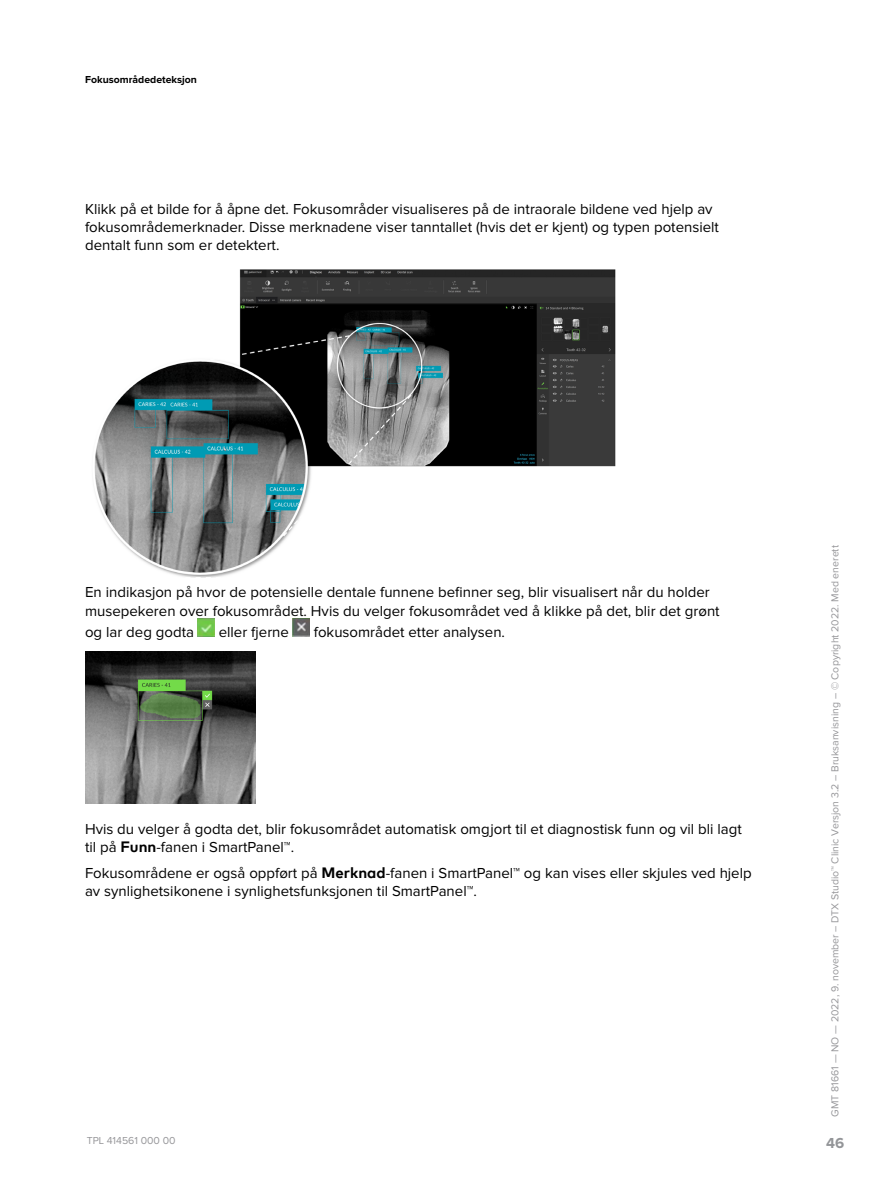
<style>
.page{position:relative;width:893px;height:1191px;background:#fff}
.page>*{position:absolute;margin:0;border:0;box-sizing:border-box;transform-origin:0 0}
.t1{font:15px/18px "Proxima Nova";color:#000}
.t2{font:700 15px "Proxima Nova";color:#939598}
.t3{font:10.5px "Proxima Nova";color:#969699}
.t4{font:700 10.5px "Proxima Nova";color:#000}
.s1{font-family:"Mark Pro";font-weight:700}
</style>
<div class="page">
<svg style="left:94px;top:269px;width:522px;height:309px"></svg>
<img style="left:198px;top:618px;width:17px;height:18px">
<img style="left:293px;top:618px;width:17px;height:18px">
<img style="left:85px;top:651px;width:170px;height:152px">
<p class="t4" style="left:85px;top:74px;width:113px">Fokusområdedeteksjon</p>
<p class="t1" style="left:85px;top:200px;width:635px">Klikk på et bilde for å åpne det. Fokusområder visualiseres på de intraorale bildene ved hjelp av fokusområdemerknader. Disse merknadene viser tanntallet (hvis det er kjent) og typen potensielt dentalt funn som er detektert.</p>
<p class="t1" style="left:85px;top:584px;width:636px">En indikasjon på hvor de potensielle dentale funnene befinner seg, blir visualisert når du holder musepekeren over fokusområdet. Hvis du velger fokusområdet ved å klikke på det, blir det grønt</p>
<p class="t1" style="left:85px;top:623px;width:110px">og lar deg godta</p>
<p class="t1" style="left:219px;top:623px;width:72px">eller fjerne</p>
<p class="t1" style="left:314px;top:623px;width:193px">fokusområdet etter analysen.</p>
<p class="t1" style="left:85px;top:820px;width:658px">Hvis du velger å godta det, blir fokusområdet automatisk omgjort til et diagnostisk funn og vil bli lagt til på <span class="s1">Funn</span>-fanen i SmartPanel™.</p>
<p class="t1" style="left:85px;top:864px;width:668px">Fokusområdene er også oppført på <span class="s1">Merknad</span>-fanen i SmartPanel™ og kan vises eller skjules ved hjelp av synlighetsikonene i synlighetsfunksjonen til SmartPanel™.</p>
<p class="t3" style="left:87px;top:1135px;width:90px">TPL 414561 000 00</p>
<p class="t3" style="left:830px;top:1116px;width:572px;rotate:-90deg">GMT 81661 — NO — 2022, 9. november – DTX Studio™ Clinic Versjon 3.2 – Bruksanvisning – © Copyright 2022. Med enerett</p>
<p class="t2" style="left:826px;top:1135px;width:20px">46</p>
</div>
